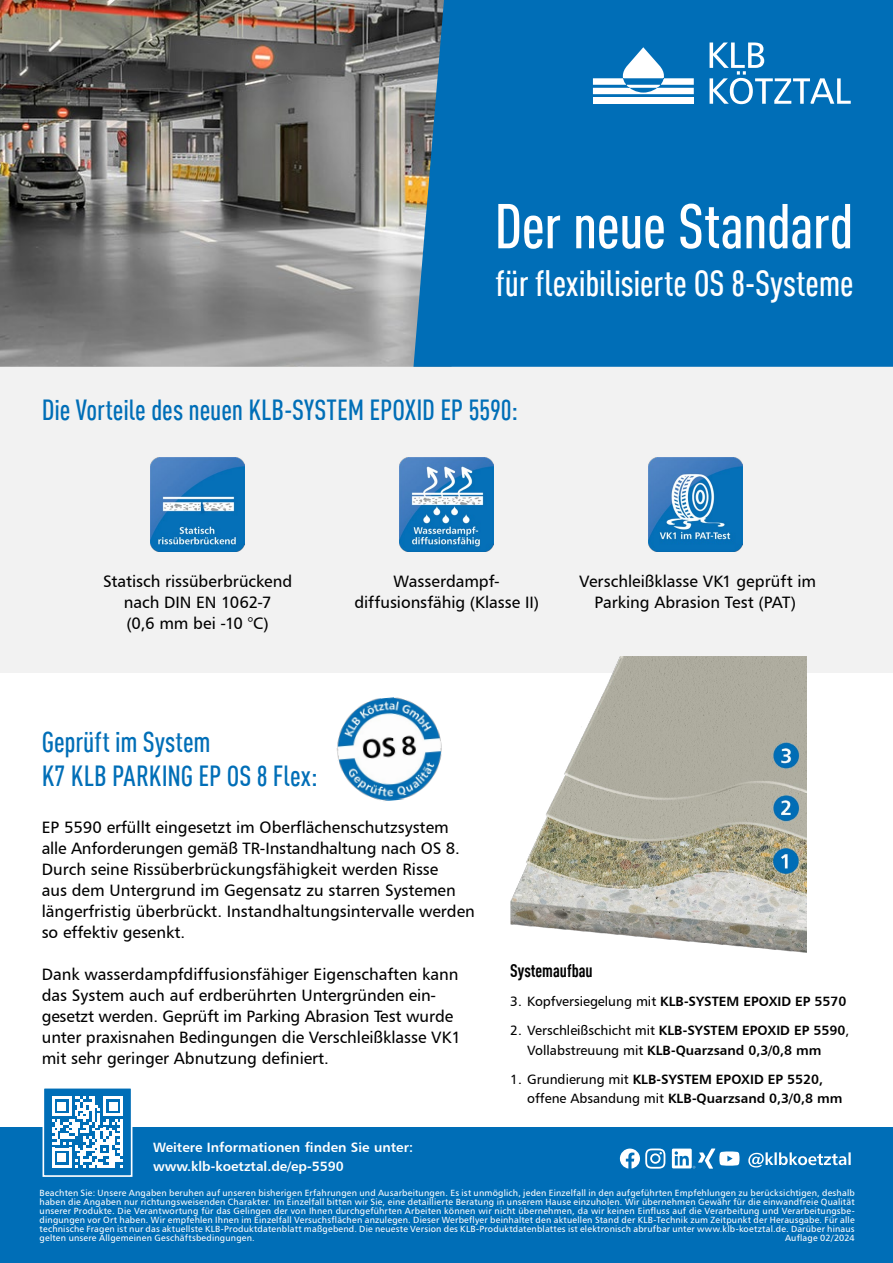
<style>
.page{position:relative;width:893px;height:1263px;background:#fff}
.page>*{position:absolute;margin:0;border:0;box-sizing:border-box;transform-origin:0 0}
.t1{font:500 condensed 62.25px "DINOT";letter-spacing:-.01em;color:#fff}
.t2{font:500 condensed 36px "DINOT";color:#fff}
.t3{font:500 condensed 28.5px/34px "DINOT";color:#006eb7}
.t4{font:700 condensed 18px "DINOT";color:#000;scale:.96 1}
.t5{font:16.5px/21px "Humanist 777 BT Roman B";color:#000;text-align:center}
.t6{font:13.5px/19.5px "Humanist 777 BT Bold B";color:#000}
.t7{font:13.5px/19.5px "Humanist 777 BT Bold B";color:#fff}
.t8{font:13.5px "Humanist 777 BT Roman B";color:#000}
.t9{font:9px/9px "Humanist 777 BT Roman B";letter-spacing:.025em;color:#fff;text-align:justify}
.s1{font-family:"Humanist 777 BT Roman B"}
.s2{font-family:"Humanist 777 BT Bold B"}
</style>
<div class="page">
<div style="left:0;top:357px;width:893px;height:315px;background:#f2f2f2"></div>
<img style="left:0;top:0;width:413px;height:367px">
<div style="left:413px;top:0;width:480px;height:367px;background:#006eb7"></div>
<div style="left:0;top:1127px;width:893px;height:136px;background:#006eb7"></div>
<svg style="left:710px;top:43px;width:141px;height:61px;background:#338bc5"></svg>
<svg style="left:593px;top:47px;width:101px;height:47px"></svg>
<div style="left:593px;top:97px;width:101px;height:7px;background:#fff"></div>
<img style="left:151px;top:458px;width:94px;height:93px">
<img style="left:400px;top:458px;width:93px;height:93px">
<img style="left:336px;top:697px;width:106px;height:104px">
<div style="left:43px;top:1088px;width:89px;height:88px;background:#006eb7"></div>
<svg style="left:52px;top:1096px;width:71px;height:71px"></svg>
<div style="left:43px;top:1087px;width:89px;height:90px;border:2px solid #fff"></div>
<img style="left:510px;top:657px;width:296px;height:296px">
<svg style="left:620px;top:1148px;width:45px;height:20px"></svg>
<svg style="left:672px;top:1148px;width:67px;height:20px"></svg>
<svg style="left:748px;top:1152px;width:103px;height:15px"></svg>
<img style="left:648px;top:458px;width:94px;height:93px">
<h1 class="t1" style="left:494px;top:182px;width:361px">Der neue Standard</h1>
<h2 class="t2" style="left:496px;top:258px;width:360px">für flexibilisierte OS 8-Systeme</h2>
<h3 class="t3" style="left:42px;top:391px;width:478px">Die Vorteile des neuen KLB-SYSTEM EPOXID EP 5590:</h3>
<h3 class="t5" style="left:103px;top:570px;width:191px">Statisch rissüberbrückend nach DIN EN 1062-7<br>(0,6 mm bei -10 °C)</h3>
<h3 class="t5" style="left:354px;top:570px;width:186px">Wasserdampf&shy;diffusionsfähig (Klasse II)</h3>
<h3 class="t5" style="left:579px;top:570px;width:238px">Verschleißklasse VK1 geprüft im<br>Parking Abrasion Test (PAT)</h3>
<h3 class="t3" style="left:42px;top:722px;width:277px">Geprüft im System<br>K7 KLB PARKING EP OS 8 Flex:</h3>
<p class="t5" style="left:42px;top:816px;width:435px;text-align:left">EP 5590 erfüllt eingesetzt im Oberflächenschutzsystem alle Anforderungen gemäß TR-Instandhaltung nach OS 8.<br>Durch seine Rissüberbrückungsfähigkeit werden Risse<br>aus dem Untergrund im Gegensatz zu starren Systemen längerfristig überbrückt. Instandhaltungsintervalle werden so effektiv gesenkt.</p>
<p class="t5" style="left:42px;top:963px;width:421px;text-align:left">Dank wasserdampfdiffusionsfähiger Eigenschaften kann das System auch auf erdberührten Untergründen ein&shy;gesetzt werden. Geprüft im Parking Abrasion Test wurde unter praxisnahen Bedingungen die Verschleißklasse VK1 mit sehr geringer Abnutzung definiert.</p>
<h3 class="t7" style="left:153px;top:1137px;width:261px">Weitere Informationen finden Sie unter: www.klb-koetztal.de/ep-5590</h3>
<h3 class="t4" style="left:510px;top:957px;width:87px">Systemaufbau</h3>
<h3 class="t6" style="left:510px;top:991px;width:338px"><span class="s1">3. Kopfversiegelung mit</span> KLB-SYSTEM EPOXID EP 5570</h3>
<h3 class="t8" style="left:510px;top:1022px;width:341px">2. Verschleißschicht mit <span class="s2">KLB-SYSTEM EPOXID EP 5590</span>,</h3>
<h3 class="t6" style="left:527px;top:1040px;width:296px"><span class="s1">Vollabstreuung mit</span> KLB-Quarzsand 0,3/0,8 mm</h3>
<h3 class="t6" style="left:527px;top:1069px;width:317px;text-indent:-17px"><span class="s1">1. Grundierung mit</span> KLB-SYSTEM EPOXID EP 5520, <span class="s1">offene Absandung mit</span> KLB-Quarzsand 0,3/0,8 mm</h3>
<p class="t9" style="left:40px;top:1188px;width:817px">Beachten Sie: Unsere Angaben beruhen auf unseren bisherigen Erfahrungen und Ausarbeitungen. Es ist unmöglich, jeden Einzelfall in den aufgeführten Empfehlungen zu berücksichtigen, deshalb haben die Angaben nur richtungsweisenden Charakter. Im Einzelfall bitten wir Sie, eine detaillierte Beratung in unserem Hause einzuholen. Wir übernehmen Gewähr für die einwandfreie Qualität unserer Produkte. Die Verantwortung für das Gelingen der von Ihnen durchgeführten Arbeiten können wir nicht übernehmen, da wir keinen Einfluss auf die Verarbeitung und Verarbeitungsbe&shy;dingungen vor Ort haben. Wir empfehlen Ihnen im Einzelfall Versuchsflächen anzulegen. Dieser Werbeflyer beinhaltet den aktuellen Stand der KLB-Technik zum Zeitpunkt der Herausgabe. Für alle technische Fragen ist nur das aktuellste KLB-Produktdatenblatt maßgebend. Die neueste Version des KLB-Produktdatenblattes ist elektronisch abrufbar unter www.klb-koetztal.de. Darüber hinaus gelten unsere Allgemeinen Geschäftsbedingungen.</p>
<p class="t9" style="left:785px;top:1233px;width:71px">Auflage 02/2024</p>
</div>
